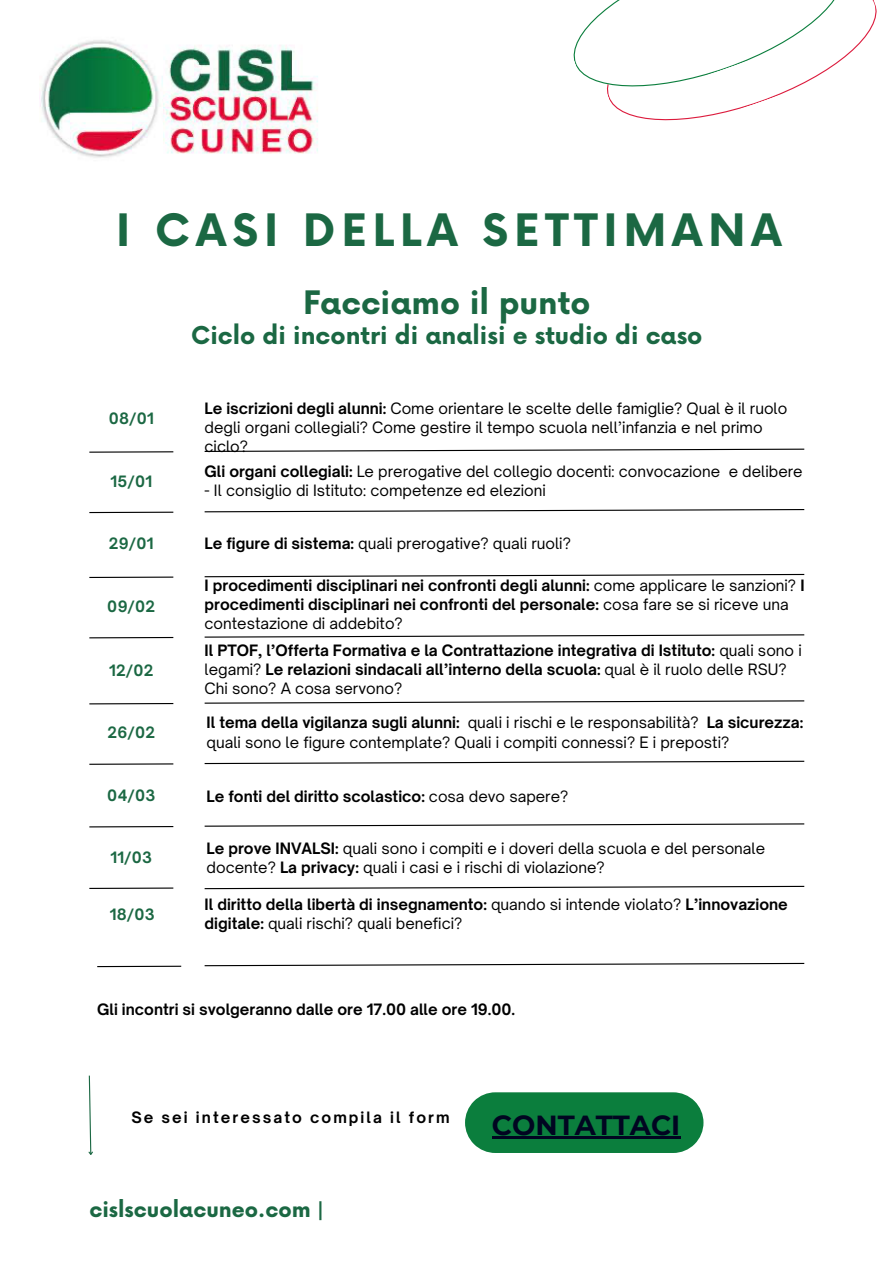
<style>
.page{position:relative;width:894px;height:1264px;background:#fff}
.page>*{position:absolute;margin:0;border:0;box-sizing:border-box;transform-origin:0 0}
.t1{font:700 43.5px "Now";letter-spacing:.135em;color:#1b6843}
.t2{font:700 31.5px "Now";color:#1b6843}
.t3{font:700 27.6px "Montserrat";color:#010521}
.t4{font:700 24px "Now";color:#1b6843}
.t5{font:700 21px "Now";color:#1b6843}
.t6{font:15px/19.2px "Open Sauce One";color:#000}
.t7{font:700 15px/19.2px "Open Sauce One";color:#000}
.t8{font:700 15px "Open Sauce One";letter-spacing:.02em;color:#1b6843}
.t9{font:700 15px "Open Sauce One";letter-spacing:.135em;color:#000}
.s1{font-weight:700}
.s2{font-weight:400}
</style>
<div class="page">
<svg style="left:204px;top:448px;width:601px;height:4px"></svg>
<svg style="left:204px;top:573px;width:601px;height:5px"></svg>
<svg style="left:204px;top:700px;width:601px;height:4px"></svg>
<svg style="left:204px;top:509px;width:601px;height:4px"></svg>
<svg style="left:204px;top:634px;width:601px;height:4px"></svg>
<svg style="left:204px;top:760px;width:601px;height:4px"></svg>
<svg style="left:204px;top:885px;width:601px;height:4px"></svg>
<svg style="left:204px;top:823px;width:601px;height:4px"></svg>
<hr style="left:89px;top:451px;width:84px;height:2px;background:#000">
<hr style="left:89px;top:576px;width:84px;height:2px;background:#000">
<hr style="left:89px;top:703px;width:84px;height:1px;background:#000">
<hr style="left:89px;top:511px;width:84px;height:2px;background:#000">
<hr style="left:89px;top:637px;width:84px;height:1px;background:#000">
<hr style="left:89px;top:763px;width:84px;height:1px;background:#000">
<hr style="left:89px;top:887px;width:84px;height:2px;background:#000">
<hr style="left:89px;top:826px;width:84px;height:1px;background:#000">
<svg style="left:573px;top:0;width:304px;height:121px"></svg>
<svg style="left:88px;top:1075px;width:5px;height:80px"></svg>
<img style="left:40px;top:40px;width:278px;height:118px">
<hr style="left:97px;top:965px;width:84px;height:2px;background:#000">
<svg style="left:204px;top:962px;width:601px;height:4px"></svg>
<svg style="left:465px;top:1092px;width:238px;height:60px;background:#198548"></svg>
<hr style="left:492px;top:1136px;width:188px;height:3px;background:#010521">
<p class="t1" style="left:116px;top:206px;width:666px">I CASI DELLA SETTIMANA</p>
<p class="t8" style="left:109px;top:408px;width:47px">08/01</p>
<p class="t8" style="left:110px;top:472px;width:43px">15/01</p>
<p class="t8" style="left:109px;top:534px;width:46px">29/01</p>
<p class="t8" style="left:107px;top:597px;width:50px">09/02</p>
<p class="t8" style="left:109px;top:660px;width:46px">12/02</p>
<p class="t8" style="left:107px;top:723px;width:49px">26/02</p>
<p class="t8" style="left:107px;top:786px;width:50px">04/03</p>
<p class="t8" style="left:110px;top:847px;width:43px">11/03</p>
<p class="t8" style="left:110px;top:905px;width:47px">18/03</p>
<p class="t2" style="left:303px;top:285px;width:289px">Facciamo il punto</p>
<p class="t4" style="left:191px;top:322px;width:513px">Ciclo di incontri di analisi e studio di caso</p>
<p class="t6" style="left:204px;top:398px;width:584px"><span class="s1">Le iscrizioni degli alunni:</span> Come orientare le scelte delle famiglie? Qual è il ruolo degli organi collegiali? Come gestire il tempo scuola nell’infanzia e nel primo ciclo?</p>
<p class="t6" style="left:204px;top:461px;width:599px"><span class="s1">Gli organi collegiali:</span> Le prerogative del collegio docenti: convocazione e delibere</p>
<p class="t6" style="left:204px;top:480px;width:342px">- Il consiglio di Istituto: competenze ed elezioni</p>
<p class="t6" style="left:204px;top:533px;width:367px"><span class="s1">Le figure di sistema:</span> quali prerogative? quali ruoli?</p>
<p class="t7" style="left:204px;top:575px;width:601px">I procedimenti disciplinari nei confronti degli alunni: <span class="s2">come applicare le sanzioni?</span> I procedimenti disciplinari nei confronti del personale: <span class="s2">cosa fare se si riceve una contestazione di addebito?</span></p>
<p class="t7" style="left:204px;top:640px;width:598px">Il PTOF, l’Offerta Formativa e la Contrattazione integrativa di Istituto: <span class="s2">quali sono i legami?</span> Le relazioni sindacali all’interno della scuola: <span class="s2">qual è il ruolo delle RSU?<br>Chi sono? A cosa servono?</span></p>
<p class="t6" style="left:206px;top:713px;width:598px"><span class="s1">Il tema della vigilanza sugli alunni:</span> quali i rischi e le responsabilità? <span class="s1">La sicurezza: </span>quali sono le figure contemplate? Quali i compiti connessi? E i preposti?</p>
<p class="t7" style="left:206px;top:786px;width:363px">Le fonti del diritto scolastico: <span class="s2">cosa devo sapere?</span></p>
<p class="t6" style="left:206px;top:838px;width:560px"><span class="s1">Le prove INVALSI:</span> quali sono i compiti e i doveri della scuola e del personale docente? <span class="s1">La privacy:</span> quali i casi e i rischi di violazione?</p>
<p class="t7" style="left:204px;top:894px;width:584px">Il diritto della libertà di insegnamento: <span class="s2">quando si intende violato?</span> L’innovazione digitale: <span class="s2">quali rischi? quali benefici?</span></p>
<p class="t7" style="left:97px;top:999px;width:419px">Gli incontri si svolgeranno dalle ore 17.00 alle ore 19.00.</p>
<p class="t9" style="left:131px;top:1107px;width:320px">Se sei interessato compila il form</p>
<p class="t5" style="left:89px;top:1197px;width:236px">cislscuolacuneo.com |</p>
<p class="t3" style="left:492px;top:1107px;width:190px">CONTATTACI</p>
</div>
